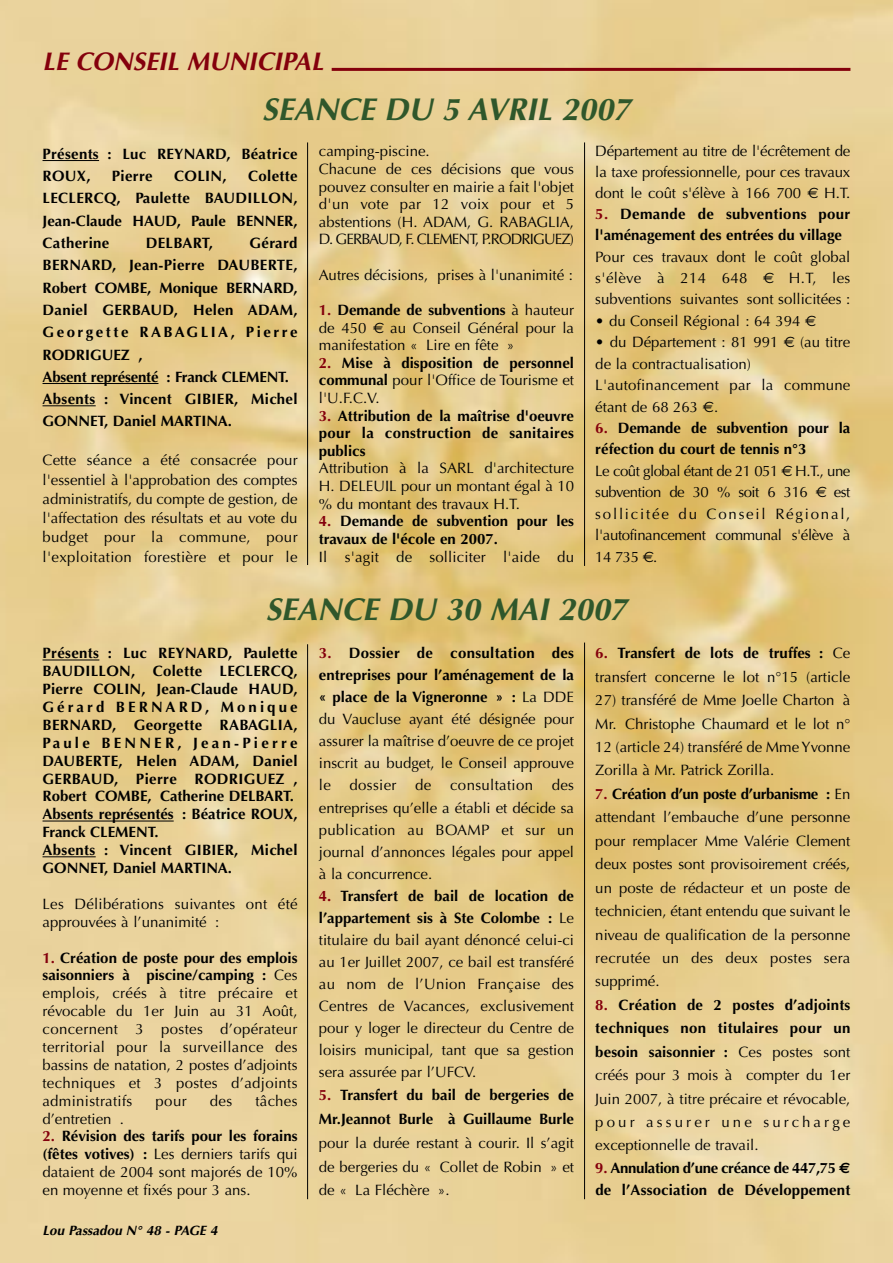
<style>
.page{position:relative;width:893px;height:1263px;background:#fff}
.page>*{position:absolute;margin:0;border:0;box-sizing:border-box;transform-origin:0 0}
.t1{font:italic 700 31.5px "Optima";color:#2f572b}
.t2{font:italic 700 25.5px "Optima";color:#84000c}
.t3{font:15px/22px "Optima";color:#000;text-align:justify}
.t4{font:700 15px/22.4px "Optima";letter-spacing:.005em;color:#000}
.t5{font:15px/21.5px "Optima";letter-spacing:-.025em;color:#000}
.t6{font:italic 700 13.5px "Optima";color:#000}
.s1{font-family:"Euro Sans"}
.s2{color:#84000c}
.s3{font-weight:700;color:#84000c}
.s4{font-weight:700}
.s5{font-weight:400}
</style>
<div class="page">
<img style="left:0;top:0;width:893px;height:1263px">
<hr style="left:332px;top:68px;width:518px;height:3px;background:#84000c">
<hr style="left:43px;top:160px;width:56px;height:1px;background:#000">
<hr style="left:43px;top:383px;width:115px;height:1px;background:#000">
<hr style="left:43px;top:405px;width:53px;height:1px;background:#000">
<hr style="left:43px;top:660px;width:56px;height:1px;background:#000">
<hr style="left:43px;top:821px;width:131px;height:1px;background:#000">
<hr style="left:43px;top:856px;width:53px;height:1px;background:#000">
<hr style="left:307px;top:644px;width:1px;height:555px;background:#000">
<hr style="left:584px;top:642px;width:1px;height:557px;background:#000">
<hr style="left:307px;top:142px;width:1px;height:423px;background:#000">
<hr style="left:584px;top:142px;width:1px;height:424px;background:#000">
<h2 class="t2" style="left:43px;top:51px;width:283px">LE CONSEIL MUNICIPAL</h2>
<h1 class="t1" style="left:262px;top:96px;width:370px">SEANCE DU 5 AVRIL 2007</h1>
<p class="t4" style="left:43px;top:143px;width:257px">Présents : Luc REYNARD, Béatrice<br>ROUX,</p>
<p class="t3" style="left:595px;top:142px;width:257px;line-height:20.7px">Département au titre de l'écrêtement de la taxe professionnelle, pour ces travaux dont le coût s'élève à 166 700 <span class="s1">€</span> H.T.</p>
<p class="t4" style="left:595px;top:203px;width:257px;line-height:21px"><span class="s2">5.</span> Demande de subventions pour l'aménagement des entrées du village</p>
<p class="t3" style="left:595px;top:247px;width:257px;line-height:21.5px">Pour ces travaux dont le coût global s'élève à 214 648 <span class="s1">€</span> H.T, les subventions suivantes sont sollicitées :</p>
<p class="t3" style="left:595px;top:311px;width:223px">• du Conseil Régional : 64 394 <span class="s1">€</span></p>
<p class="t3" style="left:595px;top:333px;width:257px;line-height:21.5px;text-align:left">• du Département : 81 991 <span class="s1">€</span> (au titre de la contractualisation)<br>L'autofinancement par la commune étant de 68 263 <span class="s1">€</span>.</p>
<p class="t5" style="left:595px;top:418px;width:257px"><span class="s3">6.</span> <span class="s4">Demande de subvention pour la réfection du court de tennis n°3<br></span>Le coût global étant de 21 051 <span class="s1">€</span> H.T., une subvention de 30 % soit 6 316 <span class="s1">€</span> est sollicitée du Conseil Régional, l'autofinancement communal s'élève à<br>14 735 <span class="s1">€</span>.</p>
<p class="t3" style="left:319px;top:144px;width:257px;line-height:17.5px;text-align:left">camping-piscine.<br>Chacune de ces décisions que vous pouvez consulter en mairie a fait l'objet d'un vote par 12 voix pour et 5 abstentions (H. ADAM, G. RABAGLIA,<br>D. GERBAUD, F. CLEMENT, P.RODRIGUEZ)</p>
<p class="t3" style="left:319px;top:265px;width:256px">Autres décisions, prises à l'unanimité :</p>
<p class="t3" style="left:319px;top:302px;width:257px;line-height:17.5px"><span class="s3">1.</span> <span class="s4">Demande de subventions</span> à hauteur de 450 <span class="s1">€</span> au Conseil Général pour la manifestation « Lire en fête »</p>
<p class="t4" style="left:319px;top:354px;width:257px;line-height:17.5px;text-align:justify"><span class="s2">2.</span> Mise à disposition de personnel communal <span class="s5">pour l'Office de Tourisme et l'U.F.C.V.</span></p>
<p class="t4" style="left:319px;top:407px;width:257px;line-height:17.5px;text-align:justify"><span class="s2">3.</span> Attribution de la maîtrise d'oeuvre pour la construction de sanitaires publics</p>
<p class="t3" style="left:319px;top:461px;width:257px;line-height:17.5px">Attribution à la SARL d'architecture H. DELEUIL pour un montant égal à 10 % du montant des travaux H.T.</p>
<p class="t4" style="left:319px;top:513px;width:257px;line-height:17.5px"><span class="s2">4.</span> Demande de subvention pour les travaux de l'école en 2007.</p>
<p class="t3" style="left:319px;top:547px;width:257px">Il s'agit de solliciter l'aide du</p>
<p class="t4" style="left:43px;top:165px;width:257px;text-align:justify;text-indent:206px">Colette LECLERCQ, Paulette BAUDILLON, Jean-Claude HAUD, Paule BENNER, Catherine</p>
<p class="t4" style="left:112px;top:165px;width:42px">Pierre</p>
<p class="t4" style="left:174px;top:165px;width:54px">COLIN,</p>
<p class="t4" style="left:43px;top:232px;width:257px;text-indent:207px">Gérard<br>BERNARD, Jean-Pierre DAUBERTE,<br>Robert COMBE, Monique BERNARD,<br>Daniel GERBAUD, Helen ADAM,<br>Georgette RABAGLIA, Pierre<br>RODRIGUEZ ,<br>Absent représenté : Franck CLEMENT.<br>Absents : Vincent GIBIER, Michel<br>GONNET, Daniel MARTINA.</p>
<p class="t3" style="left:43px;top:452px;width:257px;line-height:19.2px">Cette séance a été consacrée pour l'essentiel à l'approbation des comptes administratifs, du compte de gestion, de l'affectation des résultats et au vote du budget pour la commune, pour l'exploitation forestière et pour le</p>
<p class="t4" style="left:146px;top:232px;width:69px">DELBART,</p>
<h1 class="t1" style="left:266px;top:596px;width:363px">SEANCE DU 30 MAI 2007</h1>
<p class="t4" style="left:43px;top:644px;width:257px;line-height:17.9px">Présents : Luc REYNARD, Paulette<br>BAUDILLON, Colette LECLERCQ,<br>Pierre COLIN, Jean-Claude HAUD,<br>Gérard BERNARD, Monique<br>BERNARD, Georgette RABAGLIA,<br>Paule BENNER, Jean-Pierre<br>DAUBERTE, Helen ADAM, Daniel<br>GERBAUD, Pierre RODRIGUEZ ,<br>Robert COMBE, Catherine DELBART.<br>Absents représentés : Béatrice ROUX,<br>Franck CLEMENT.<br>Absents : Vincent GIBIER, Michel<br>GONNET, Daniel MARTINA.</p>
<p class="t3" style="left:43px;top:896px;width:257px;line-height:17.9px">Les Délibérations suivantes ont été approuvées à l’unanimité :</p>
<p class="t3" style="left:42px;top:950px;width:257px;line-height:17.9px"><span class="s3">1.</span> <span class="s4">Création de poste pour des emplois saisonniers à piscine/camping :</span> Ces emplois, créés à titre précaire et révocable du 1er Juin au 31 Août, concernent 3 postes d’opérateur territorial pour la surveillance des bassins de natation, 2 postes d’adjoints techniques et 3 postes d’adjoints administratifs</p>
<p class="t3" style="left:156px;top:1091px;width:33px">pour</p>
<p class="t3" style="left:210px;top:1091px;width:24px">des</p>
<p class="t3" style="left:255px;top:1091px;width:44px">tâches</p>
<p class="t3" style="left:42px;top:1109px;width:83px">d’entretien .</p>
<p class="t3" style="left:43px;top:1129px;width:257px;line-height:17.9px"><span class="s3">2.</span> <span class="s4">Révision des tarifs pour les forains (fêtes votives) :</span> Les derniers tarifs qui dataient de 2004 sont majorés de 10% en moyenne et fixés pour 3 ans.</p>
<p class="t6" style="left:43px;top:1225px;width:177px">Lou Passadou N° 48 - PAGE 4</p>
<p class="t3" style="left:319px;top:644px;width:257px"><span class="s3">3.</span> <span class="s4">Dossier de consultation des entreprises pour l’aménagement de la « place de la Vigneronne » :</span> La DDE du Vaucluse ayant été désignée pour assurer la maîtrise d’oeuvre de ce projet inscrit au budget, le Conseil approuve le dossier de consultation des entreprises qu’elle a établi et décide sa publication au BOAMP et sur un journal d’annonces légales pour appel à la concurrence.</p>
<p class="t3" style="left:319px;top:886px;width:257px"><span class="s3">4.</span> <span class="s4">Transfert de bail de location de l’appartement sis à Ste Colombe :</span> Le titulaire du bail ayant dénoncé celui-ci au 1er Juillet 2007, ce bail est transféré au nom de l’Union Française des Centres de Vacances, exclusivement pour y loger le directeur du Centre de loisirs municipal, tant que sa gestion sera assurée par l’UFCV.</p>
<p class="t4" style="left:319px;top:1084px;width:257px;line-height:23.7px"><span class="s2">5.</span> Transfert du bail de bergeries de<br>Mr.Jeannot Burle à Guillaume Burle</p>
<p class="t3" style="left:319px;top:1132px;width:257px;line-height:23.7px">pour la durée restant à courir. Il s’agit de bergeries du « Collet de Robin » et de « La Fléchère ».</p>
<p class="t3" style="left:595px;top:643px;width:257px;line-height:23.4px"><span class="s3">6.</span> <span class="s4">Transfert de lots de truffes :</span> Ce transfert concerne le lot n°15 (article</p>
<p class="t3" style="left:595px;top:690px;width:257px;line-height:23.4px">27) transféré de Mme Joelle Charton à Mr. Christophe Chaumard et le lot n° 12 (article 24) transféré de MmeYvonne Zorilla à Mr. Patrick Zorilla.</p>
<p class="t3" style="left:595px;top:783px;width:257px;line-height:23.4px"><span class="s3">7.</span> <span class="s4">Création d’un poste d’urbanisme :</span> En attendant l’embauche d’une personne pour remplacer Mme Valérie Clement deux postes sont provisoirement créés, un poste de rédacteur et un poste de technicien, étant entendu que suivant le niveau de qualification de la personne recrutée un des deux postes sera supprimé.</p>
<p class="t3" style="left:595px;top:994px;width:257px;line-height:23.4px"><span class="s3">8.</span> <span class="s4">Création de 2 postes d’adjoints techniques non titulaires pour un besoin saisonnier :</span> Ces postes sont créés pour 3 mois à compter du 1er Juin 2007, à titre précaire et révocable, pour assurer une surcharge exceptionnelle de travail.</p>
<p class="t4" style="left:595px;top:1157px;width:257px"><span class="s2">9.</span> Annulation d’une créance de 447,75 <span class="s1">€ </span>de l’Association de Développement</p>
</div>
